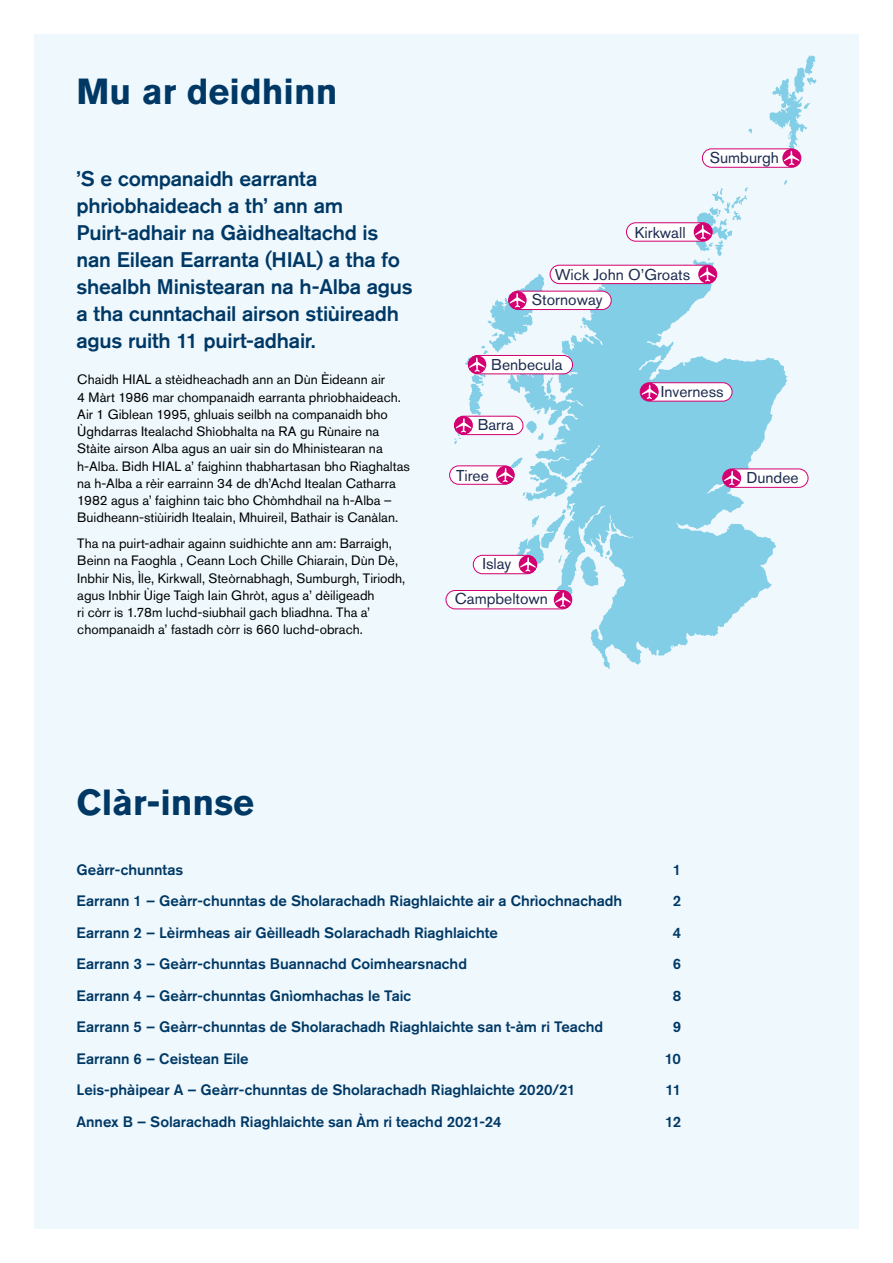
<style>
.page{position:relative;width:893px;height:1263px;background:#fff}
.page>*{position:absolute;margin:0;border:0;box-sizing:border-box;transform-origin:0 0}
.t1{font:700 36px "Akzidenz Grotesk Std";color:#003865}
.t2{font:500 21px/27px "Akzidenz Grotesk Std";letter-spacing:-.01em;color:#003865}
.t3{font:15.6px "Akzidenz Grotesk Std";color:#1d2b4f}
.t4{font:500 15px "Akzidenz Grotesk Std";letter-spacing:-.005em;color:#003865}
.t5{font:13.5px/17.2px "Akzidenz Grotesk Std";color:#000}
</style>
<div class="page">
<div style="left:34px;top:34px;width:825px;height:1195px;background:#eef8fd"></div>
<svg style="left:508px;top:261px;width:280px;height:408px;fill:#82cee6"></svg>
<svg style="left:784px;top:180px;width:3px;height:5px"></svg>
<svg style="left:604px;top:550px;width:6px;height:9px"></svg>
<svg style="left:748px;top:129px;width:4px;height:4px"></svg>
<svg style="left:450px;top:466px;width:64px;height:18px"></svg>
<div style="left:449px;top:466px;width:65px;height:18px;border:1px solid #d30071;border-radius:9px"></div>
<div style="left:509px;top:291px;width:102px;height:18px;background:#fff;border-radius:9px"></div>
<div style="left:509px;top:291px;width:102px;height:19px;border:1px solid #d30071;border-radius:9px"></div>
<div style="left:550px;top:265px;width:167px;height:19px;background:#fff;border-radius:9px"></div>
<div style="left:550px;top:265px;width:167px;height:19px;border:1px solid #d30071;border-radius:9px"></div>
<svg style="left:698px;top:265px;width:19px;height:19px"></svg>
<svg style="left:700px;top:267px;width:15px;height:15px"></svg>
<div style="left:702px;top:149px;width:99px;height:18px;background:#fff;border-radius:9px"></div>
<div style="left:702px;top:149px;width:99px;height:19px;border:1px solid #d30071;border-radius:9px"></div>
<svg style="left:782px;top:149px;width:19px;height:18px"></svg>
<svg style="left:769px;top:55px;width:47px;height:110px"></svg>
<div style="left:626px;top:223px;width:86px;height:18px;background:#fff;border-radius:9px"></div>
<div style="left:626px;top:222px;width:86px;height:19px;border:1px solid #d30071;border-radius:9px"></div>
<svg style="left:693px;top:187px;width:55px;height:74px"></svg>
<div style="left:446px;top:590px;width:125px;height:19px;background:#fff;border-radius:9px"></div>
<div style="left:446px;top:590px;width:126px;height:19px;border:1px solid #d30071;border-radius:9px"></div>
<div style="left:554px;top:590px;width:18px;height:19px;background:#d30071;border-radius:50%"></div>
<svg style="left:454px;top:274px;width:144px;height:333px"></svg>
<div style="left:723px;top:469px;width:85px;height:18px;background:#fff;border-radius:9px"></div>
<div style="left:722px;top:469px;width:86px;height:19px;border:1px solid #d30071;border-radius:9px"></div>
<svg style="left:723px;top:469px;width:18px;height:18px"></svg>
<svg style="left:724px;top:471px;width:16px;height:14px"></svg>
<div style="left:640px;top:383px;width:92px;height:18px;background:#fff;border-radius:9px"></div>
<div style="left:640px;top:382px;width:92px;height:19px;border:1px solid #d30071;border-radius:9px"></div>
<svg style="left:640px;top:383px;width:19px;height:18px"></svg>
<svg style="left:642px;top:385px;width:15px;height:14px"></svg>
<h1 class="t1" style="left:77px;top:70px;width:263px">Mu ar deidhinn</h1>
<h2 class="t2" style="left:77px;top:165px;width:338px">’S e companaidh earranta phrìobhaideach a th’ ann am<br>Puirt-adhair na Gàidhealtachd is nan Eilean Earranta (HIAL) a tha fo shealbh Ministearan na h-Alba agus a tha cunntachail airson stiùireadh agus ruith 11 puirt-adhair.</h2>
<p class="t5" style="left:77px;top:371px;width:334px">Chaidh HIAL a stèidheachadh ann an Dùn Èideann air<br>4 Màrt 1986 mar chompanaidh earranta phrìobhaideach.<br>Air 1 Giblean 1995, ghluais seilbh na companaidh bho Ùghdarras Itealachd Shìobhalta na RA gu Rùnaire na Stàite airson Alba agus an uair sin do Mhinistearan na h-Alba. Bidh HIAL a’ faighinn thabhartasan bho Riaghaltas na h-Alba a rèir earrainn 34 de dh’Achd Itealan Catharra 1982 agus a’ faighinn taic bho Chòmhdhail na h-Alba – Buidheann-stiùiridh Itealain, Mhuireil, Bathair is Canàlan.</p>
<p class="t5" style="left:77px;top:535px;width:330px">Tha na puirt-adhair againn suidhichte ann am: Barraigh, Beinn na Faoghla , Ceann Loch Chille Chiarain, Dùn Dè, Inbhir Nis, Ìle, Kirkwall, Steòrnabhagh, Sumburgh, Tiriodh, agus Inbhir Ùige Taigh Iain Ghròt, agus a’ dèiligeadh<br>ri còrr is 1.78m luchd-siubhail gach bliadhna. Tha a’ chompanaidh a’ fastadh còrr is 660 luchd-obrach.</p>
<p class="t3" style="left:710px;top:148px;width:71px">Sumburgh</p>
<p class="t3" style="left:635px;top:223px;width:52px">Kirkwall</p>
<p class="t3" style="left:555px;top:265px;width:137px">Wick John O’Groats</p>
<p class="t3" style="left:532px;top:290px;width:72px">Stornoway</p>
<p class="t3" style="left:491px;top:355px;width:73px">Benbecula</p>
<p class="t3" style="left:478px;top:416px;width:38px">Barra</p>
<p class="t3" style="left:456px;top:466px;width:34px">Tiree</p>
<p class="t3" style="left:482px;top:554px;width:30px">Islay</p>
<p class="t3" style="left:455px;top:590px;width:95px">Campbeltown</p>
<p class="t3" style="left:661px;top:383px;width:64px">Inverness</p>
<p class="t3" style="left:746px;top:468px;width:54px">Dundee</p>
<h1 class="t1" style="left:77px;top:781px;width:179px">Clàr-innse</h1>
<p class="t4" style="left:77px;top:860px;width:108px">Geàrr-chunntas</p>
<p class="t4" style="left:673px;top:860px;width:10px">1</p>
<p class="t4" style="left:77px;top:892px;width:547px">Earrann 1 – Geàrr-chunntas de Sholarachadh Riaghlaichte air a Chrìochnachadh</p>
<p class="t4" style="left:673px;top:892px;width:10px">2</p>
<p class="t4" style="left:77px;top:923px;width:423px">Earrann 2 – Lèirmheas air Gèilleadh Solarachadh Riaghlaichte</p>
<p class="t4" style="left:673px;top:923px;width:10px">4</p>
<p class="t4" style="left:77px;top:955px;width:392px">Earrann 3 – Geàrr-chunntas Buannachd Coimhearsnachd</p>
<p class="t4" style="left:673px;top:955px;width:10px">6</p>
<p class="t4" style="left:77px;top:986px;width:336px">Earrann 4 – Geàrr-chunntas Gnìomhachas le Taic</p>
<p class="t4" style="left:673px;top:986px;width:10px">8</p>
<p class="t4" style="left:77px;top:1018px;width:528px">Earrann 5 – Geàrr-chunntas de Sholarachadh Riaghlaichte san t-àm ri Teachd</p>
<p class="t4" style="left:673px;top:1018px;width:10px">9</p>
<p class="t4" style="left:77px;top:1049px;width:174px">Earrann 6 – Ceistean Eile</p>
<p class="t4" style="left:665px;top:1049px;width:18px">10</p>
<p class="t4" style="left:77px;top:1081px;width:500px">Leis-phàipear A – Geàrr-chunntas de Sholarachadh Riaghlaichte 2020/21</p>
<p class="t4" style="left:666px;top:1081px;width:17px">11</p>
<p class="t4" style="left:77px;top:1112px;width:427px">Annex B – Solarachadh Riaghlaichte san Àm ri teachd 2021-24</p>
<p class="t4" style="left:665px;top:1112px;width:17px">12</p>
</div>
